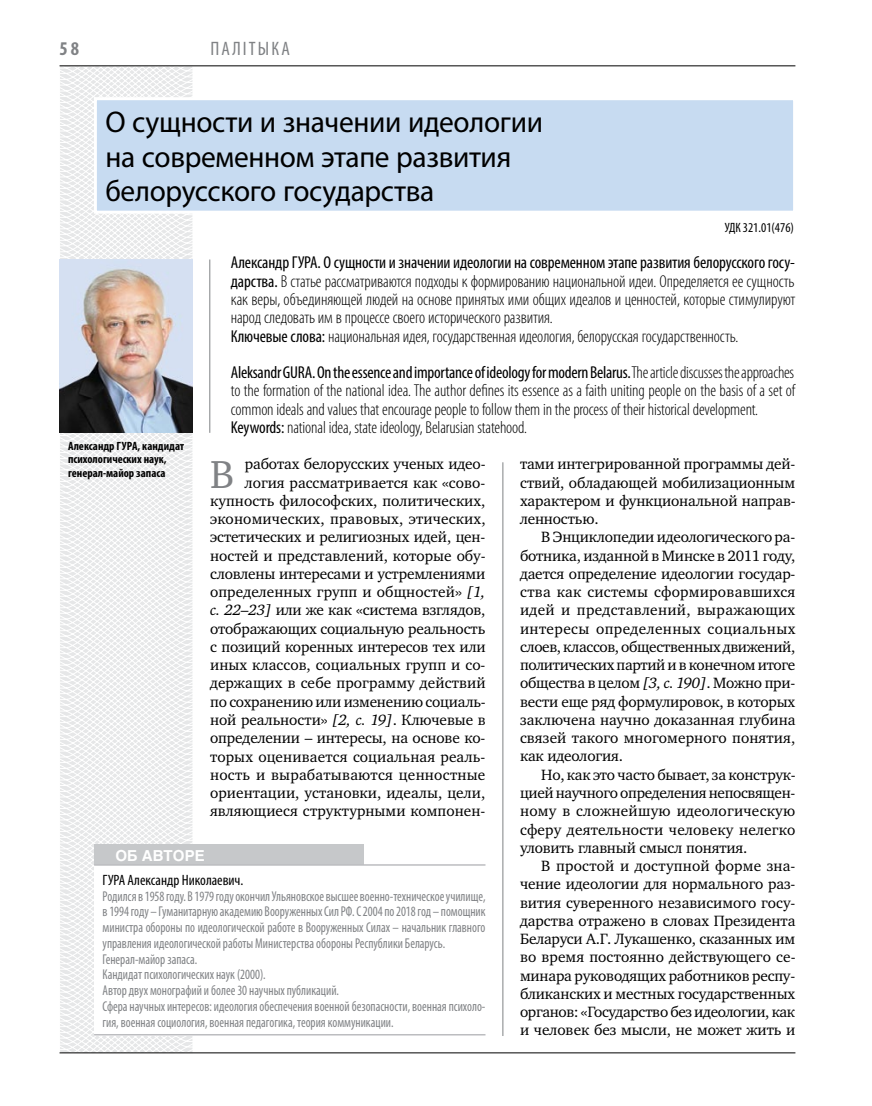
<style>
.page{position:relative;width:872px;height:1106px;background:#fff}
.page>*{position:absolute;margin:0;border:0;box-sizing:border-box;transform-origin:0 0}
.t1{font:40.05px "Charter C";color:#808285}
.t2{font:30px/34.5px "Myriad Pro";letter-spacing:-.01em;color:#000}
.t3{font:condensed 19.5px "Myriad Pro";letter-spacing:.11em;color:#808285}
.t4{font:700 condensed 19.5px "Myriad Pro";color:#808285}
.t5{font:300 condensed 17.25px/18.3px "Myriad Pro";letter-spacing:-.01em;color:#000}
.t6{font:15.3px/18.3px "Charter C";color:#000;text-align:justify}
.t7{font:condensed 15px "Myriad Pro";color:#000}
.t8{font:700 15px "Helios";color:#fff}
.t9{font:condensed 14.25px/15.8px "Myriad Pro";color:#808285;scale:.9 1}
.t10{font:condensed 13.5px "Myriad Pro";color:#000}
.t11{font:700 condensed 12px/13.5px "Myriad Pro";color:#000}
.s1{font-weight:400}
.s2{font-style:italic}
</style>
<div class="page">
<svg style="left:59px;top:65px;width:192px;height:989px"></svg>
<hr style="left:60px;top:1052px;width:735px;height:1px;background:#000">
<hr style="left:60px;top:65px;width:735px;height:1px;background:#000">
<hr style="left:502px;top:462px;width:1px;height:574px;background:#808285">
<div style="left:95px;top:99px;width:699px;height:113px;background:#c7dbf1"></div>
<div style="left:94px;top:97px;width:702px;height:117px;border:3px solid #fff"></div>
<div style="left:94px;top:844px;width:270px;height:23px;background:#c6c8ca"></div>
<div style="left:94px;top:865px;width:391px;height:170px;background:#fff"></div>
<hr style="left:94px;top:1034px;width:391px;height:1px;background:#bcbdc0">
<hr style="left:94px;top:864px;width:391px;height:1px;background:#bcbdc0">
<hr style="left:209px;top:259px;width:1px;height:174px;background:#808285">
<img style="left:60px;top:259px;width:133px;height:173px">
<p class="t4" style="left:60px;top:37px;width:21px">58</p>
<p class="t3" style="left:210px;top:37px;width:81px">Палітыка</p>
<h2 class="t2" style="left:105px;top:104px;width:439px">О сущности и значении идеологии на современном этапе развития белорусского государства</h2>
<p class="t10" style="left:724px;top:219px;width:71px">УДК 321.01(476)</p>
<p class="t5" style="left:231px;top:253px;width:566px"><span class="s1">Александр ГУРА. О сущности и значении идеологии на современном этапе развития белорусского госу&shy;дарства.</span> В статье рассматриваются подходы к формированию национальной идеи. Определяется ее сущность как веры, объединяющей людей на основе принятых ими общих идеалов и ценностей, которые стимулируют народ следовать им в процессе своего исторического развития.<br><span class="s1">Ключевые слова:</span> национальная идея, государственная идеология, белорусская государственность.</p>
<p class="t5" style="left:231px;top:363px;width:566px"><span class="s1">Aleksandr GURA. On the essence and importance of ideology for modern Belarus.</span> The article discusses the approaches to the formation of the national idea. The author defines its essence as a faith uniting people on the basis of a set of common ideals and values that encourage people to follow them in the process of their historical development.<br><span class="s1">Keywords:</span> national idea, state ideology, Belarusian statehood.</p>
<p class="t11" style="left:68px;top:438px;width:118px">Александр Гура, кандидат психологических наук, генерал-майор запаса</p>
<p class="t6" style="left:210px;top:455px;width:277px;text-align:right">работах белорусских ученых идео&shy;логия рассматривается как «сово&shy;купность философских, политических, экономических, правовых, этических, эстетических и религиозных идей, цен&shy;ностей и представлений, которые обу&shy;словлены интересами и устремлениями определенных групп и общностей» <span class="s2">[1, с. 22–23]</span> или же как «система взглядов, отображающих социальную реальность с позиций коренных интересов тех или иных классов, социальных групп и со&shy;держащих в себе программу действий по сохранению или изменению социаль&shy;ной реальности» <span class="s2">[2, с. 19]</span>. Ключевые в определении – интересы, на основе ко&shy;торых оценивается социальная реаль&shy;ность и вырабатываются ценностные ориентации, установки, идеалы, цели, являющиеся структурными компонен-</p>
<p class="t6" style="left:520px;top:455px;width:277px">тами интегрированной программы дей&shy;ствий, обладающей мобилизационным характером и функциональной направ&shy;ленностью.</p>
<h1 class="t1" style="left:210px;top:452px;width:26px">В</h1>
<p class="t6" style="left:520px;top:528px;width:277px;text-indent:21px">В Энциклопедии идеологического ра&shy;ботника, изданной в Минске в 2011 году, дается определение идеологии государ&shy;ства как системы сформировавшихся идей и представлений, выражающих интересы определенных социальных слоев, классов, общественных движений, политических партий и в конечном итоге общества в целом <span class="s2">[3, с. 190]</span>. Можно при&shy;вести еще ряд формулировок, в которых заключена научно доказанная глубина связей такого многомерного понятия, как идеология.</p>
<p class="t6" style="left:520px;top:765px;width:277px;text-indent:21px">Но, как это часто бывает, за конструк&shy;цией научного определения непосвящен&shy;ному в сложнейшую идеологическую сферу деятельности человеку нелегко уловить главный смысл понятия.</p>
<p class="t6" style="left:520px;top:857px;width:277px;text-indent:21px">В простой и доступной форме зна&shy;чение идеологии для нормального раз&shy;вития суверенного независимого госу&shy;дарства отражено в словах Президента Беларуси А.Г. Лукашенко, сказанных им во время постоянно действующего се&shy;минара руководящих работников респу&shy;бликанских и местных государственных органов: «Государство без идеологии, как и человек без мысли, не может жить и</p>
<p class="t8" style="left:115px;top:847px;width:91px">об авторе</p>
<p class="t7" style="left:103px;top:871px;width:142px">ГУРА Александр Николаевич.</p>
<p class="t9" style="left:103px;top:888px;width:427px">Родился в 1958 году. В 1979 году окончил Ульяновское высшее военно-техническое училище, в 1994 году – Гуманитарную академию Вооруженных Сил РФ. С 2004 по 2018 год – помощник министра обороны по идеологической работе в Вооруженных Силах – начальник главного управления идеологической работы Министерства обороны Республики Беларусь.<br>Генерал-майор запаса.<br>Кандидат психологических наук (2000).<br>Автор двух монографий и более 30 научных публикаций.<br>Сфера научных интересов: идеология обеспечения военной безопасности, военная психоло&shy;гия, военная социология, военная педагогика, теория коммуникации.</p>
</div>
